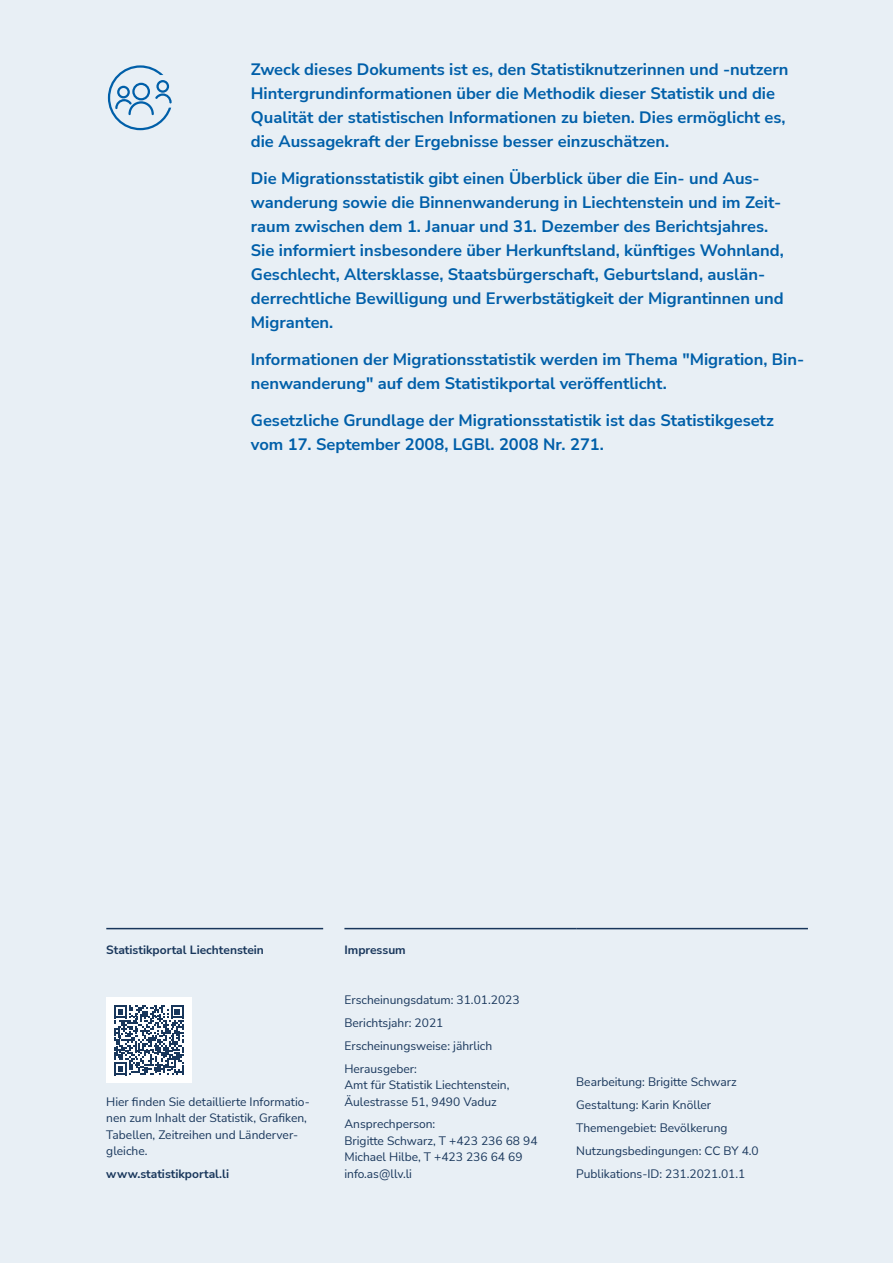
<style>
.page{position:relative;width:893px;height:1263px;background:#e8eff5}
.page>*{position:absolute;margin:0;border:0;box-sizing:border-box;transform-origin:0 0}
.Lead_Seite_2{font:700 16.5px/24px "Nunito Sans";color:#005fa9}
.Impressum{font:12px/16.5px "Nunito Sans";color:#18365b}
.Impressum_Titel{font:700 12px "Nunito Sans";color:#18365b}
.Impressum-2{font:700 12px "Nunito Sans";color:#18365b}
</style>
<div class="page">
<svg style="left:108px;top:65px;width:64px;height:65px"></svg>
<hr style="left:106px;top:928px;width:217px;height:1px;background:#18365b">
<hr style="left:344px;top:928px;width:232px;height:1px;background:#18365b">
<hr style="left:576px;top:928px;width:232px;height:1px;background:#18365b">
<div style="left:106px;top:998px;width:85px;height:85px;background:#fff"></div>
<svg style="left:114px;top:1005px;width:70px;height:70px"></svg>
<p class="Lead_Seite_2" style="left:251px;top:57px;width:539px">Zweck dieses Dokuments ist es, den Statistiknutzerinnen und -nutzern Hintergrundinformationen über die Methodik dieser Statistik und die Qualität der statistischen Informationen zu bieten. Dies ermöglicht es, die Aussagekraft der Ergebnisse besser einzuschätzen.</p>
<p class="Lead_Seite_2" style="left:251px;top:166px;width:534px">Die Migrationsstatistik gibt einen Überblick über die Ein- und Aus&shy;wanderung sowie die Binnenwanderung in Liechtenstein und im Zeit&shy;raum zwischen dem 1. Januar und 31. Dezember des Berichtsjahres.<br>Sie informiert insbesondere über Herkunftsland, künftiges Wohnland, Geschlecht, Altersklasse, Staatsbürgerschaft, Geburtsland, auslän&shy;derrechtliche Bewilligung und Erwerbstätigkeit der Migrantinnen und Migranten.</p>
<p class="Lead_Seite_2" style="left:251px;top:347px;width:555px">Informationen der Migrationsstatistik werden im Thema "Migration, Bin&shy;nenwanderung" auf dem Statistikportal veröffentlicht.</p>
<p class="Lead_Seite_2" style="left:251px;top:407px;width:524px">Gesetzliche Grundlage der Migrationsstatistik ist das Statistikgesetz vom 17. September 2008, LGBl. 2008 Nr. 271.</p>
<p class="Impressum_Titel" style="left:106px;top:941px;width:159px">Statistikportal Liechtenstein</p>
<p class="Impressum_Titel" style="left:344px;top:941px;width:63px">Impressum</p>
<p class="Impressum" style="left:106px;top:1093px;width:205px">Hier finden Sie detaillierte Informatio&shy;nen zum Inhalt der Statistik, Grafiken,<br>Tabellen, Zeitreihen und Länderver&shy;gleiche.</p>
<p class="Impressum-2" style="left:106px;top:1165px;width:124px">www.statistikportal.li</p>
<p class="Impressum" style="left:344px;top:991px;width:177px">Erscheinungsdatum: 31.01.2023</p>
<p class="Impressum" style="left:344px;top:1014px;width:100px">Berichtsjahr: 2021</p>
<p class="Impressum" style="left:344px;top:1037px;width:149px">Erscheinungsweise: jährlich</p>
<p class="Impressum" style="left:344px;top:1060px;width:167px">Herausgeber:<br>Amt für Statistik Liechtenstein,<br>Äulestrasse 51, 9490 Vaduz</p>
<p class="Impressum" style="left:344px;top:1115px;width:195px">Ansprechperson:<br>Brigitte Schwarz, T +423 236 68 94<br>Michael Hilbe, T +423 236 64 69 info.as@llv.li</p>
<p class="Impressum" style="left:576px;top:1073px;width:162px">Bearbeitung: Brigitte Schwarz</p>
<p class="Impressum" style="left:576px;top:1096px;width:136px">Gestaltung: Karin Knöller</p>
<p class="Impressum" style="left:576px;top:1119px;width:153px">Themengebiet: Bevölkerung</p>
<p class="Impressum" style="left:576px;top:1142px;width:184px">Nutzungsbedingungen: CC BY 4.0</p>
<p class="Impressum" style="left:576px;top:1165px;width:171px">Publikations-ID: 231.2021.01.1</p>
</div>
